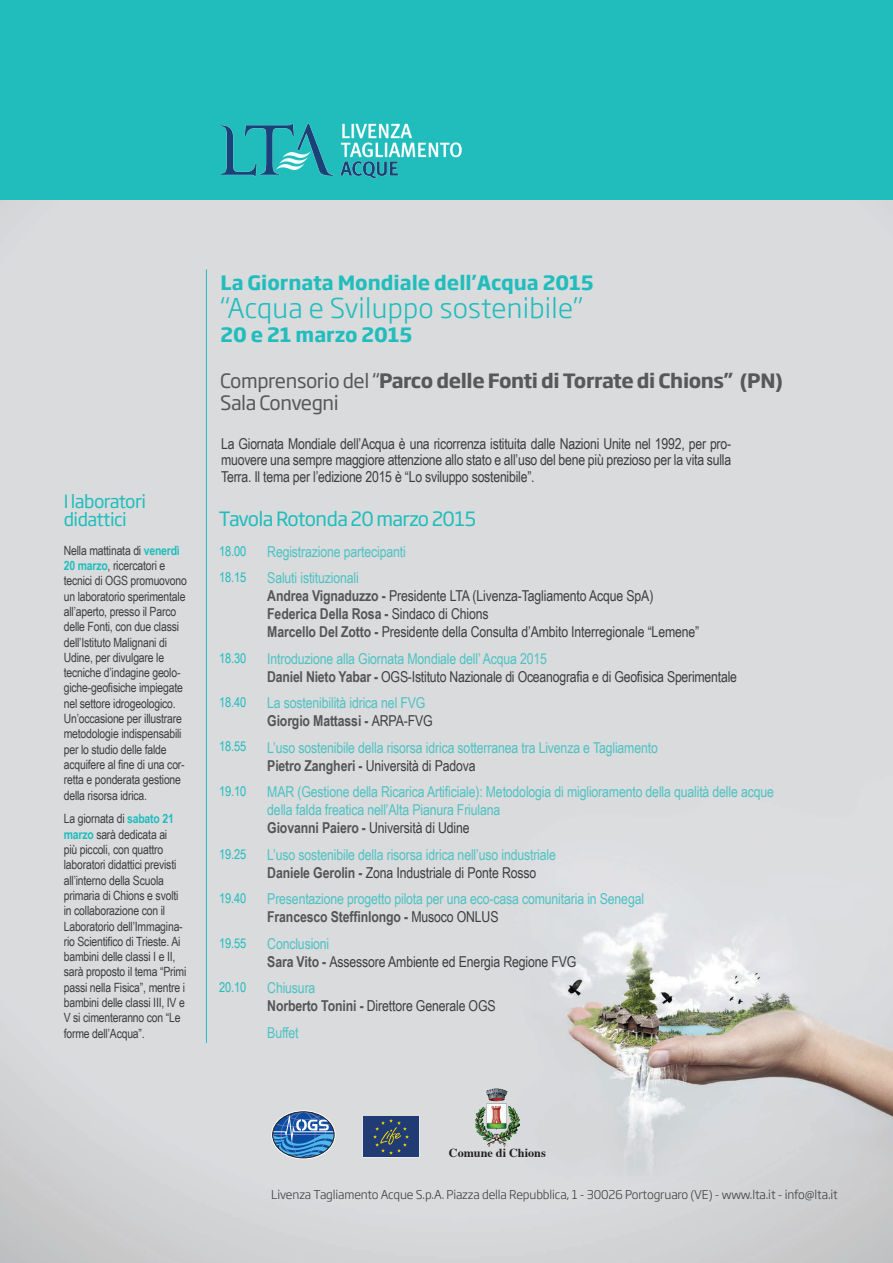
<style>
.page{position:relative;width:893px;height:1263px;background:#fff}
.page>*{position:absolute;margin:0;border:0;box-sizing:border-box;transform-origin:0 0}
.t1{font:300 27px "Soho Gothic Pro";letter-spacing:.01em;color:#21bdbd}
.t2{font:700 19.5px/22px "Soho Gothic Pro";letter-spacing:-.02em;color:#57585a}
.t3{font:700 19.5px "Soho Gothic Pro";color:#21bdbd}
.t4{font:19.5px "Soho Gothic Pro";letter-spacing:-.03em;color:#21bdbd}
.t5{font:18px/18px "Soho Gothic Pro";letter-spacing:-.03em;color:#21bdbd}
.t6{font:15px/18px "Arial Narrow";letter-spacing:-.01em;color:#3e3e3f}
.t7{font:15px/18px "Arial Narrow";letter-spacing:-.01em;color:#4ec2c2}
.t8{font:13.5px/26.5px "Arial Narrow";letter-spacing:-.01em;color:#21bdbd}
.t9{font:12.75px/15.3px "Arial Narrow";letter-spacing:-.015em;color:#3e3e3f}
.t10{font:700 12.15px "Times";color:#231f20}
.t11{font:300 12px "Soho Gothic Pro";letter-spacing:-.01em;color:#3e3e3f}
.s1{font-weight:700;color:#21bdbd}
.s2{font-weight:400}
.s3{font-weight:700;color:#545557}
.s4{color:#4ec2c2}
.s5{color:#3e3e3f}
</style>
<div class="page">
<img style="left:0;top:199px;width:893px;height:1064px">
<div style="left:0;top:0;width:893px;height:199px;background:#21bdbd"></div>
<div style="left:271px;top:1110px;width:65px;height:49px;border:3px solid #fff;border-radius:50%"></div>
<svg style="left:273px;top:1112px;width:61px;height:46px"></svg>
<div style="left:273px;top:1112px;width:61px;height:46px;border:1px solid #231f20;border-radius:50%"></div>
<hr style="left:206px;top:269px;width:1px;height:774px;background:#21bdbd">
<img style="left:221px;top:123px;width:241px;height:56px">
<div style="left:363px;top:1117px;width:56px;height:40px;background:#213b74"></div>
<svg style="left:373px;top:1119px;width:36px;height:35px"></svg>
<img style="left:475px;top:1088px;width:45px;height:59px">
<h3 class="t5" style="left:64px;top:491px;width:84px">I laboratori didattici</h3>
<p class="t9" style="left:64px;top:542px;width:125px">Nella mattinata di <span class="s1">venerdì<br>20 marzo</span>, ricercatori e tecnici di OGS promuovono un laboratorio sperimentale all’aperto, presso il Parco delle Fonti, con due classi dell’Istituto Malignani di<br>Udine, per divulgare le tecniche d’indagine geolo&shy;giche-geofisiche impiegate nel settore idrogeologico.<br>Un’occasione per illustrare metodologie indispensabili per lo studio delle falde acquifere al fine di una cor&shy;retta e ponderata gestione della risorsa idrica.</p>
<p class="t9" style="left:64px;top:811px;width:124px">La giornata di <span class="s1">sabato 21 marzo</span> sarà dedicata ai<br>più piccoli, con quattro laboratori didattici previsti all’interno della Scuola primaria di Chions e svolti in collaborazione con il<br>Laboratorio dell’Immagina&shy;rio Scientifico di Trieste. Ai bambini delle classi I e II, sarà proposto il tema “Primi passi nella Fisica”, mentre i bambini delle classi III, IV e<br>V si cimenteranno con “Le forme dell’Acqua”.</p>
<h2 class="t3" style="left:220px;top:267px;width:375px">La Giornata Mondiale dell’Acqua 2015</h2>
<h1 class="t1" style="left:220px;top:287px;width:364px">“Acqua e Sviluppo sostenibile”</h1>
<h2 class="t3" style="left:220px;top:320px;width:193px">20 e 21 marzo 2015</h2>
<h2 class="t2" style="left:220px;top:369px;width:564px"><span class="s2">Comprensorio del “</span>Parco delle Fonti di Torrate di Chions” (PN)<br><span class="s2">Sala Convegni</span></h2>
<p class="t6" style="left:221px;top:435px;width:512px;line-height:16.5px;text-align:justify">La Giornata Mondiale dell’Acqua è una ricorrenza istituita dalle Nazioni Unite nel 1992, per pro&shy;muovere una sempre maggiore attenzione allo stato e all’uso del bene più prezioso per la vita sulla Terra. Il tema per l’edizione 2015 è “Lo sviluppo sostenibile”.</p>
<h2 class="t4" style="left:219px;top:503px;width:259px">Tavola Rotonda 20 marzo 2015</h2>
<p class="t7" style="left:267px;top:538px;width:140px;line-height:26.5px">Registrazione partecipanti<br>Saluti istituzionali</p>
<p class="t6" style="left:267px;top:587px;width:433px"><span class="s3">Andrea Vignaduzzo -</span> Presidente LTA (Livenza-Tagliamento Acque SpA)<br><span class="s3">Federica Della Rosa -</span> Sindaco di Chions<br><span class="s3">Marcello Del Zotto -</span> Presidente della Consulta d’Ambito Interregionale “Lemene”</p>
<p class="t6" style="left:267px;top:649px;width:471px"><span class="s4">Introduzione alla Giornata Mondiale dell’ Acqua 2015<br></span><span class="s3">Daniel Nieto Yabar -</span> OGS-Istituto Nazionale di Oceanografia e di Geofisica Sperimentale</p>
<p class="t7" style="left:267px;top:694px;width:167px">La sostenibilità idrica nel FVG<br><span class="s3">Giorgio Mattassi -</span> <span class="s5">ARPA-FVG</span></p>
<p class="t7" style="left:267px;top:738px;width:392px">L’uso sostenibile della risorsa idrica sotterranea tra Livenza e Tagliamento<br><span class="s3">Pietro Zangheri -</span> <span class="s5">Università di Padova</span></p>
<p class="t7" style="left:267px;top:783px;width:508px">MAR (Gestione della Ricarica Artificiale): Metodologia di miglioramento della qualità delle acque della falda freatica nell’Alta Pianura Friulana<br><span class="s3">Giovanni Paiero -</span> <span class="s5">Università di Udine</span></p>
<p class="t7" style="left:267px;top:845px;width:290px">L’uso sostenibile della risorsa idrica nell’uso industriale<br><span class="s3">Daniele Gerolin -</span> <span class="s5">Zona Industriale di Ponte Rosso</span></p>
<p class="t7" style="left:267px;top:890px;width:378px">Presentazione progetto pilota per una eco-casa comunitaria in Senegal<br><span class="s3">Francesco Steffinlongo -</span> <span class="s5">Musoco ONLUS</span></p>
<p class="t6" style="left:267px;top:934px;width:311px"><span class="s4">Conclusioni<br></span><span class="s3">Sara Vito -</span> Assessore Ambiente ed Energia Regione FVG</p>
<p class="t6" style="left:267px;top:979px;width:230px"><span class="s4">Chiusura<br></span><span class="s3">Norberto Tonini -</span> Direttore Generale OGS</p>
<p class="t7" style="left:267px;top:1023px;width:33px">Buffet</p>
<p class="t8" style="left:219px;top:537px;width:29px">18.00<br>18.15</p>
<p class="t8" style="left:219px;top:645px;width:29px">18.30</p>
<p class="t8" style="left:219px;top:689px;width:29px">18.40</p>
<p class="t8" style="left:219px;top:733px;width:29px">18.55</p>
<p class="t8" style="left:219px;top:778px;width:29px">19.10</p>
<p class="t8" style="left:219px;top:841px;width:29px">19.25</p>
<p class="t8" style="left:219px;top:885px;width:29px">19.40</p>
<p class="t8" style="left:219px;top:930px;width:29px">19.55</p>
<p class="t8" style="left:219px;top:974px;width:29px">20.10</p>
<p class="t10" style="left:449px;top:1142px;width:98px">Comune di Chions</p>
<p class="t11" style="left:271px;top:1185px;width:568px">Livenza Tagliamento Acque S.p.A. Piazza della Repubblica, 1 - 30026 Portogruaro (VE) - www.lta.it - info@lta.it</p>
</div>
